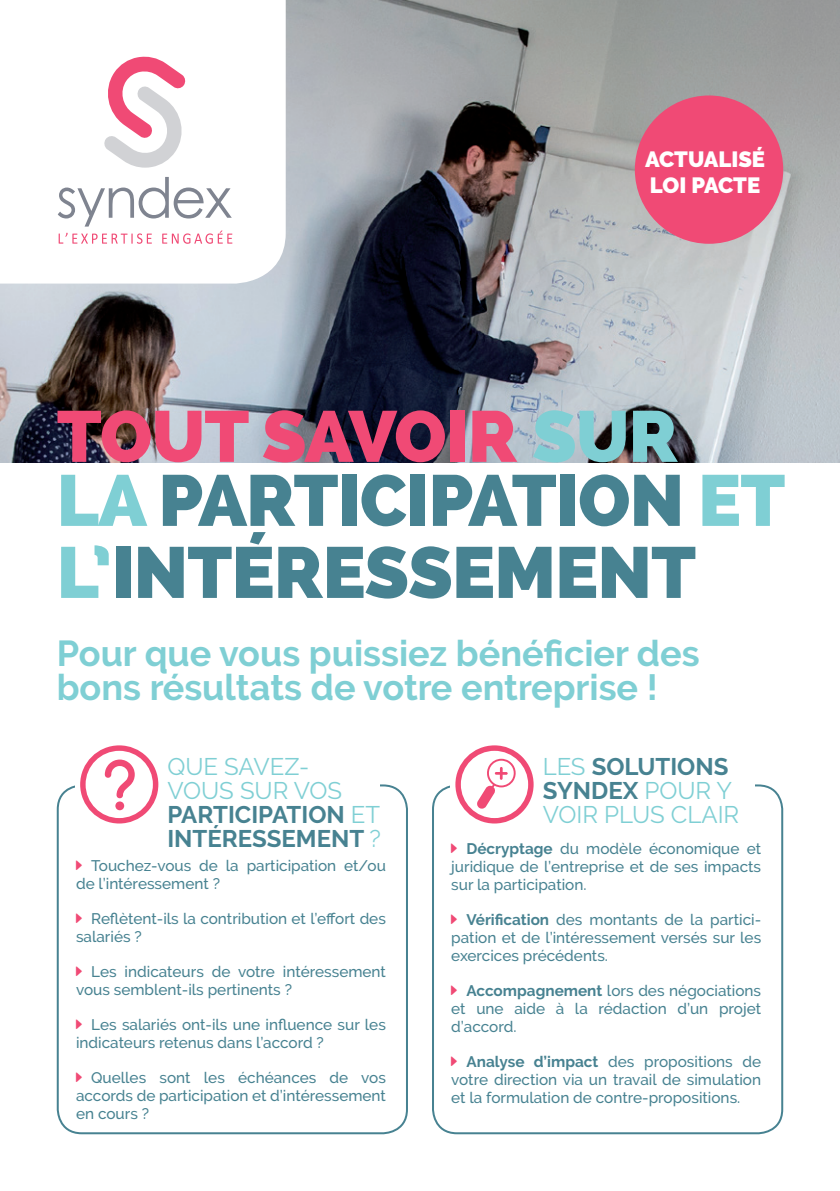
<style>
.page{position:relative;width:840px;height:1191px;background:#fff}
.page>*{position:absolute;margin:0;border:0;box-sizing:border-box;transform-origin:0 0}
.t1{font:800 72px/64px "Raleway";letter-spacing:-.01em;color:#478291}
.t2{font:700 36px/34px "Raleway";color:#7fcfd4}
.t3{font:700 24px/24px "Raleway";color:#478291}
.t4{font:24px/24px "Raleway";color:#7fcfd4}
.t5{font:900 22px/26px "Raleway";color:#fff}
.t6{font:500 15.4px/18px "Raleway";color:#478291;text-align:justify}
.s1{color:#f04a75}
.s2{color:#7fcfd4}
.s3{font-weight:400;color:#7fcfd4}
.s4{font-weight:700;color:#478291}
.s5{font-weight:700}
</style>
<div class="page">
<img style="left:0;top:0;width:839px;height:462px">
<svg style="left:0;top:0;width:285px;height:283px"></svg>
<div style="left:57px;top:784px;width:351px;height:350px;border:2px solid #478291;border-radius:24px"></div>
<div style="left:432px;top:784px;width:350px;height:350px;border:2px solid #478291;border-radius:24px"></div>
<div style="left:75px;top:738px;width:304px;height:84px;background:#fff"></div>
<div style="left:450px;top:738px;width:304px;height:84px;background:#fff"></div>
<svg style="left:103px;top:55px;width:84px;height:113px"></svg>
<svg style="left:58px;top:177px;width:174px;height:67px"></svg>
<svg style="left:80px;top:745px;width:78px;height:78px"></svg>
<svg style="left:455px;top:745px;width:78px;height:78px"></svg>
<div style="left:634px;top:95px;width:148px;height:149px;background:#f04a75;border-radius:50%"></div>
<h3 class="t5" style="left:644px;top:146px;width:121px">ACTUALISÉ<br>LOI PACTE</h3>
<h1 class="t1" style="left:57px;top:405px;width:729px"><span class="s1">TOUT SAVOIR</span> <span class="s2">SUR<br>LA</span> PARTICIPATION <span class="s2">ET</span></h1>
<h1 class="t1" style="left:57px;top:541px;width:640px"><span class="s2">L’</span>INTÉRESSEMENT</h1>
<h2 class="t2" style="left:57px;top:636px;width:644px">Pour que vous puissiez bénéficier des bons résultats de votre entreprise !</h2>
<h3 class="t3" style="left:167px;top:754px;width:215px"><span class="s3">QUE SAVEZ-<br>VOUS SUR VOS<br></span>PARTICIPATION <span class="s3">ET<br></span>INTÉRESSEMENT <span class="s3">?</span></h3>
<h3 class="t4" style="left:542px;top:754px;width:198px">LES <span class="s4">SOLUTIONS<br>SYNDEX</span> POUR Y<br>VOIR PLUS CLAIR</h3>
<p class="t6" style="left:451px;top:839px;width:311px;text-indent:15px"><span class="s5">Décryptage</span> du modèle économique et juridique de l’entreprise et de ses impacts sur la participation.</p>
<p class="t6" style="left:451px;top:910px;width:311px;text-indent:15px"><span class="s5">Vérification</span> des montants de la partici&shy;pation et de l’intéressement versés sur les exercices précédents.</p>
<p class="t6" style="left:451px;top:981px;width:311px;text-indent:15px"><span class="s5">Accompagnement</span> lors des négociations et une aide à la rédaction d’un projet d’accord.</p>
<p class="t6" style="left:451px;top:1052px;width:311px;text-indent:15px"><span class="s5">Analyse d’impact</span> des propositions de votre direction via un travail de simulation et la formulation de contre-propositions.</p>
<p class="t6" style="left:76px;top:856px;width:311px;text-indent:15px">Touchez-vous de la participation et/ou de l’intéressement ?</p>
<p class="t6" style="left:76px;top:909px;width:311px;text-indent:15px">Reflètent-ils la contribution et l’effort des salariés ?</p>
<p class="t6" style="left:76px;top:962px;width:311px;text-indent:15px">Les indicateurs de votre intéressement vous semblent-ils pertinents ?</p>
<p class="t6" style="left:76px;top:1015px;width:311px;text-indent:15px">Les salariés ont-ils une influence sur les indicateurs retenus dans l’accord ?</p>
<p class="t6" style="left:76px;top:1068px;width:311px;text-indent:15px">Quelles sont les échéances de vos accords de participation et d’intéressement en cours ?</p>
</div>
